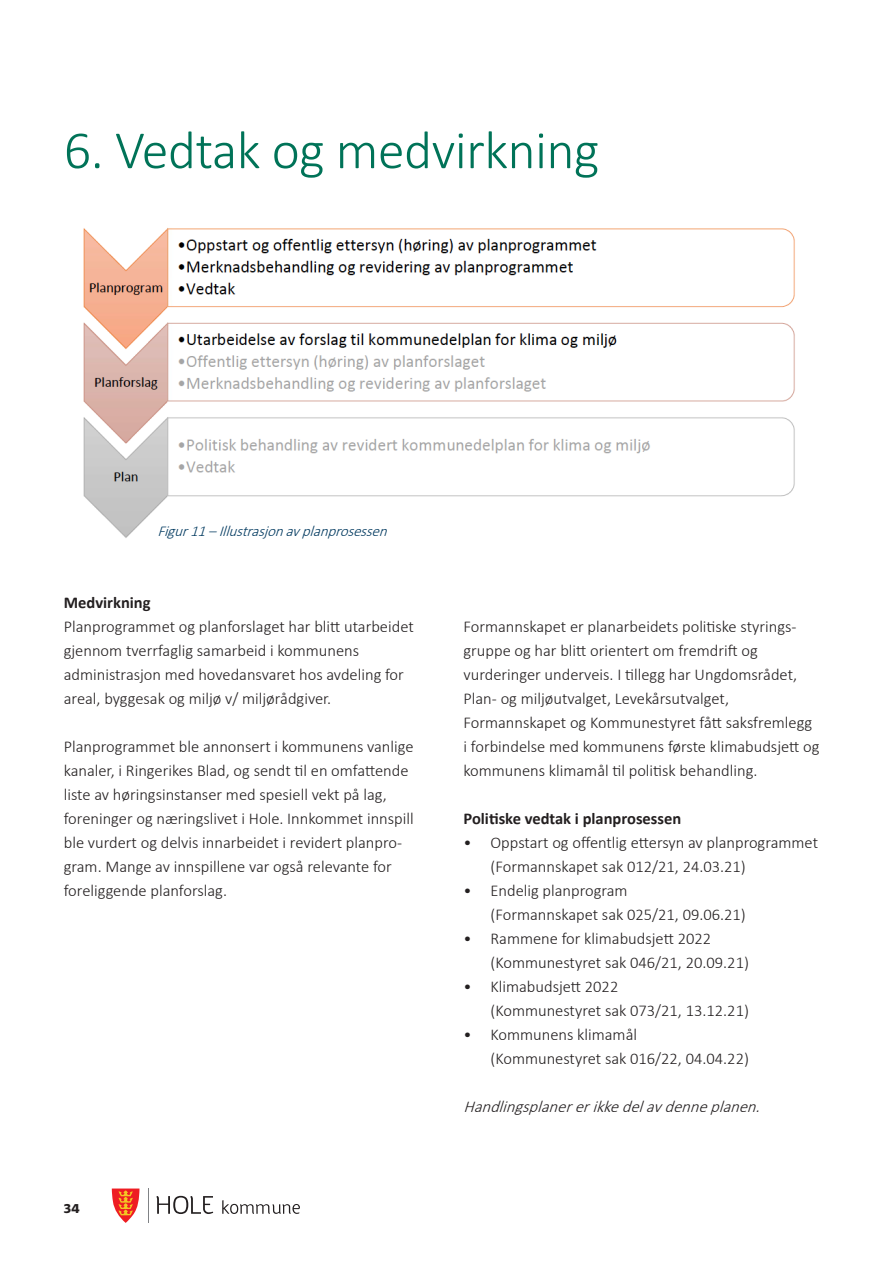
<style>
.page{position:relative;width:893px;height:1263px;background:#fff}
.page>*{position:absolute;margin:0;border:0;box-sizing:border-box;transform-origin:0 0}
.Overskrift_2{font:300 54px "Calibri";letter-spacing:-.01em;color:#007358}
.Brødtekst_innrykk{font:300 16.5px/24px "Calibri";color:#231f20}
.Brødtekst_innrykk-2{font:700 16.5px "Calibri";color:#231f20}
.Brødtekst_innrykk-3{font:italic 300 16.5px "Calibri";color:#231f20}
.Overskrift_3{font:italic 300 15px "Calibri";color:#00395f}
.t1{font:600 13.5px "Petala Pro";color:#231f20}
</style>
<div class="page">
<img style="left:83px;top:228px;width:712px;height:310px">
<svg style="left:112px;top:1188px;width:28px;height:35px"></svg>
<svg style="left:156px;top:1196px;width:57px;height:18px"></svg>
<svg style="left:222px;top:1200px;width:78px;height:14px"></svg>
<hr style="left:148px;top:1188px;width:1px;height:35px;background:#808285">
<p class="Overskrift_2" style="left:64px;top:117px;width:537px">6. Vedtak og medvirkning</p>
<p class="Overskrift_3" style="left:157px;top:522px;width:236px">Figur11–Illustrasjonavplanprosessen</p>
<p class="Brødtekst_innrykk-2" style="left:64px;top:590px;width:88px">Medvirkning</p>
<p class="Brødtekst_innrykk" style="left:64px;top:614px;width:352px">Planprogrammet og planforslaget har blitt utarbeidet gjennom tverrfaglig samarbeid i kommunens</p>
<p class="Brødtekst_innrykk" style="left:64px;top:662px;width:342px">administrasjon med hovedansvaret hos avdeling for areal, byggesak og miljø v/ miljørådgiver.</p>
<p class="Brødtekst_innrykk" style="left:64px;top:734px;width:351px">Planprogrammet ble annonsert i kommunens vanlige kanaler, i Ringerikes Blad, og sendt til en omfattende liste av høringsinstanser med spesiell vekt på lag, foreninger og næringslivet i Hole. Innkommet innspill ble vurdert og delvis innarbeidet i revidert planpro&shy;gram. Mange av innspillene var også relevante for foreliggende planforslag.</p>
<p class="t1" style="left:64px;top:1199px;width:18px">34</p>
<p class="Brødtekst_innrykk" style="left:463px;top:614px;width:334px">Formannskapet er planarbeidets politiske styrings&shy;gruppe og har blitt orientert om fremdrift og</p>
<p class="Brødtekst_innrykk" style="left:463px;top:662px;width:335px">vurderinger underveis. I tillegg har Ungdomsrådet,<br>Plan- og miljøutvalget, Levekårsutvalget,</p>
<p class="Brødtekst_innrykk" style="left:463px;top:710px;width:350px">Formannskapet og Kommunestyret fått saksfremlegg</p>
<p class="Brødtekst_innrykk" style="left:463px;top:734px;width:357px">i forbindelse med kommunens første klimabudsjett og kommunens klimamål til politisk behandling.</p>
<p class="Brødtekst_innrykk-2" style="left:463px;top:806px;width:219px">Politiske vedtak i planprosessen</p>
<p class="Brødtekst_innrykk" style="left:490px;top:830px;width:329px;text-indent:-27px">• Oppstart og offentlig ettersyn av planprogrammet (Formannskapet sak 012/21, 24.03.21)</p>
<p class="Brødtekst_innrykk" style="left:490px;top:878px;width:257px;text-indent:-27px">• Endelig planprogram<br>(Formannskapet sak 025/21, 09.06.21)</p>
<p class="Brødtekst_innrykk" style="left:490px;top:926px;width:260px;text-indent:-27px">• Rammene for klimabudsjett 2022 (Kommunestyret sak 046/21, 20.09.21)</p>
<p class="Brødtekst_innrykk" style="left:490px;top:974px;width:260px;text-indent:-27px">• Klimabudsjett 2022<br>(Kommunestyret sak 073/21, 13.12.21)</p>
<p class="Brødtekst_innrykk" style="left:490px;top:1022px;width:260px;text-indent:-27px">• Kommunens klimamål (Kommunestyret sak 016/22, 04.04.22)</p>
<p class="Brødtekst_innrykk-3" style="left:463px;top:1096px;width:304px">Handlingsplanererikkedelavdenneplanen.</p>
</div>
